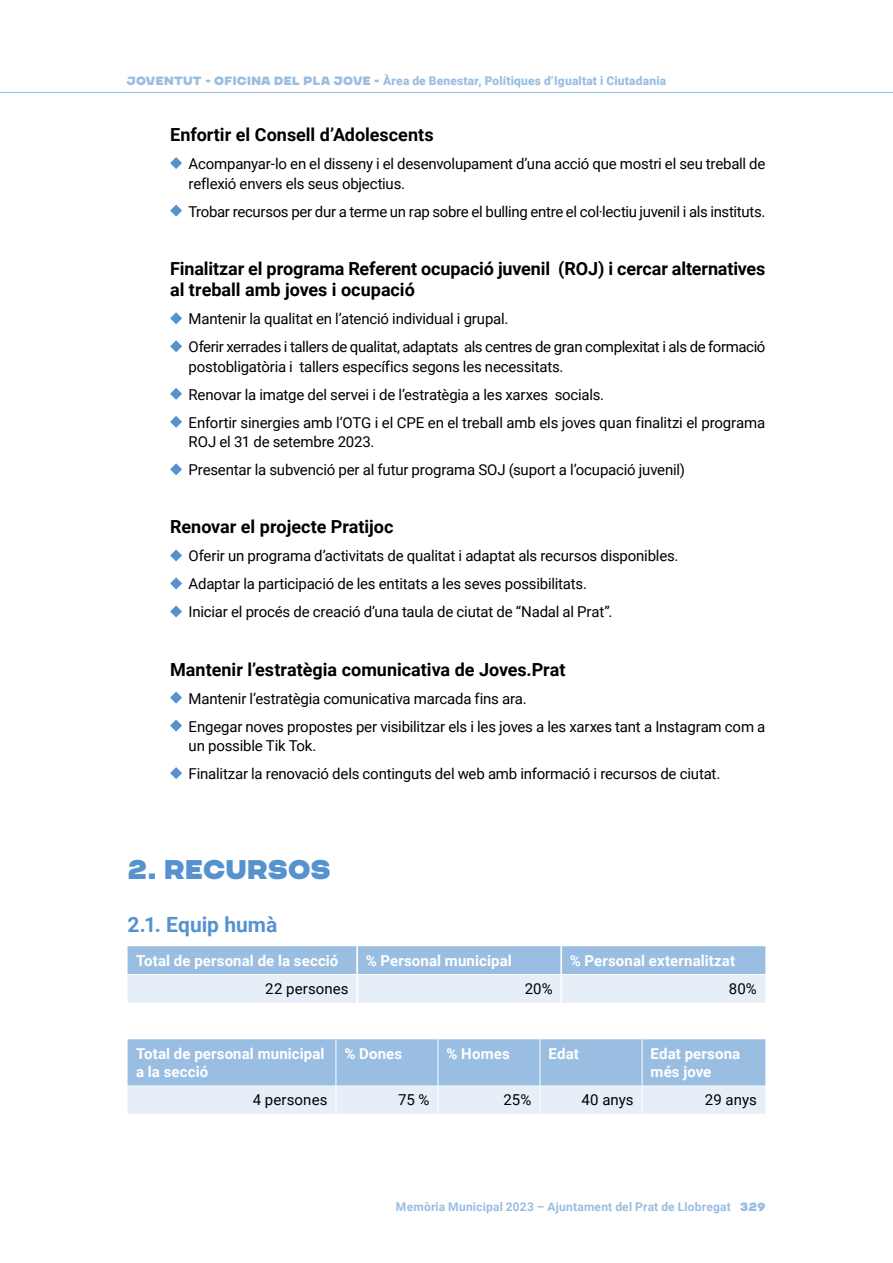
<style>
.page{position:relative;width:893px;height:1263px;background:#fff}
.page>*{position:absolute;margin:0;border:0;box-sizing:border-box;transform-origin:0 0}
.títol{font:27px "CHANEY";color:#5692ce}
.pa_de_text{font:700 21px "Roboto";color:#5692ce}
.pa_de_text-2{font:700 18px/21.6px "Roboto";letter-spacing:-.005em;color:#000}
.pa_de_text-3{font:15px/19.5px "Roboto";letter-spacing:-.015em;color:#000}
.pa_de_text-4{font:700 15px/18px "Roboto";letter-spacing:.01em;color:#fff}
.pa_de_text-5{font:15px "Roboto";letter-spacing:.01em;color:#000}
.t1{font:900 12px "Roboto";letter-spacing:.015em;color:#9abee2}
.t2{font:700 12px "Roboto";letter-spacing:.015em;color:#9abee2}
.s1{font-family:"CHANEY";font-weight:400}
.s2{font-weight:400;color:#fff}
</style>
<div class="page">
<hr style="left:0;top:92px;width:893px;height:1px;background:#9abee2">
<svg style="left:170px;top:157px;width:12px;height:12px"></svg>
<svg style="left:170px;top:205px;width:12px;height:12px"></svg>
<svg style="left:170px;top:312px;width:12px;height:12px"></svg>
<svg style="left:170px;top:340px;width:12px;height:12px"></svg>
<svg style="left:170px;top:388px;width:12px;height:12px"></svg>
<svg style="left:170px;top:416px;width:12px;height:12px"></svg>
<svg style="left:170px;top:463px;width:12px;height:12px"></svg>
<svg style="left:170px;top:549px;width:12px;height:12px"></svg>
<svg style="left:170px;top:577px;width:12px;height:12px"></svg>
<svg style="left:170px;top:605px;width:12px;height:12px"></svg>
<svg style="left:170px;top:691px;width:12px;height:13px"></svg>
<svg style="left:170px;top:720px;width:12px;height:12px"></svg>
<svg style="left:170px;top:767px;width:12px;height:12px"></svg>
<svg style="left:128px;top:946px;width:637px;height:57px;background:#c1d7ed"></svg>
<hr style="left:561px;top:974px;width:204px;height:1px;background:#fff">
<svg style="left:128px;top:1039px;width:637px;height:75px;background:#b8d1ea"></svg>
<p class="t1" style="left:126px;top:72px;width:541px"><span class="s1">JOVENTUT - OFICINA DEL PLA JOVE -</span> Àrea de Benestar, Polítiques d’Igualtat i Ciutadania</p>
<p class="pa_de_text-2" style="left:170px;top:123px;width:265px">Enfortir el Consell d’Adolescents</p>
<p class="pa_de_text-3" style="left:189px;top:153px;width:578px">Acompanyar-lo en el disseny i el desenvolupament d’una acció que mostri el seu treball de reflexió envers els seus objectius.</p>
<p class="pa_de_text-3" style="left:189px;top:201px;width:578px">Trobar recursos per dur a terme un rap sobre el bulling entre el col·lectiu juvenil i als instituts.</p>
<p class="pa_de_text-2" style="left:170px;top:257px;width:597px">Finalitzar el programa Referent ocupació juvenil (ROJ) i cercar alternatives al treball amb joves i ocupació</p>
<p class="pa_de_text-3" style="left:189px;top:309px;width:321px">Mantenir la qualitat en l’atenció individual i grupal.</p>
<p class="pa_de_text-3" style="left:189px;top:337px;width:578px">Oferir xerrades i tallers de qualitat, adaptats als centres de gran complexitat i als de formació postobligatòria i tallers específics segons les necessitats.</p>
<p class="pa_de_text-3" style="left:189px;top:384px;width:417px">Renovar la imatge del servei i de l’estratègia a les xarxes socials.</p>
<p class="pa_de_text-3" style="left:189px;top:412px;width:578px">Enfortir sinergies amb l’OTG i el CPE en el treball amb els joves quan finalitzi el programa<br>ROJ el 31 de setembre 2023.</p>
<p class="pa_de_text-3" style="left:189px;top:460px;width:498px">Presentar la subvenció per al futur programa SOJ (suport a l’ocupació juvenil)</p>
<p class="pa_de_text-2" style="left:170px;top:516px;width:225px">Renovar el projecte Pratijoc</p>
<p class="pa_de_text-3" style="left:189px;top:546px;width:491px">Oferir un programa d’activitats de qualitat i adaptat als recursos disponibles.</p>
<p class="pa_de_text-3" style="left:189px;top:574px;width:400px">Adaptar la participació de les entitats a les seves possibilitats.</p>
<p class="pa_de_text-3" style="left:189px;top:602px;width:425px">Iniciar el procés de creació d’una taula de ciutat de “Nadal al Prat”.</p>
<p class="pa_de_text-2" style="left:170px;top:658px;width:397px">Mantenir l’estratègia comunicativa de Joves.Prat</p>
<p class="pa_de_text-3" style="left:189px;top:688px;width:340px">Mantenir l’estratègia comunicativa marcada fins ara.</p>
<p class="pa_de_text-3" style="left:189px;top:716px;width:578px">Engegar noves propostes per visibilitzar els i les joves a les xarxes tant a Instagram com a un possible Tik Tok.</p>
<p class="pa_de_text-3" style="left:189px;top:763px;width:533px">Finalitzar la renovació dels continguts del web amb informació i recursos de ciutat.</p>
<p class="títol" style="left:128px;top:852px;width:205px">2. RECURSOS</p>
<p class="pa_de_text" style="left:128px;top:909px;width:151px">2.1. Equip humà</p>
<p class="pa_de_text-4" style="left:136px;top:951px;width:204px">Total de personal de la secció</p>
<p class="pa_de_text-4" style="left:366px;top:951px;width:148px">% Personal municipal</p>
<p class="pa_de_text-4" style="left:570px;top:951px;width:167px">% Personal externalitzat</p>
<p class="pa_de_text-5" style="left:265px;top:978px;width:85px">22 persones</p>
<p class="pa_de_text-3" style="left:525px;top:979px;width:30px">20%</p>
<p class="pa_de_text-3" style="left:729px;top:979px;width:30px">80%</p>
<p class="pa_de_text-4" style="left:136px;top:1044px;width:190px">Total de personal municipal a la secció</p>
<p class="pa_de_text-4" style="left:344px;top:1044px;width:59px">% Dones</p>
<p class="pa_de_text-4" style="left:446px;top:1044px;width:65px">% Homes</p>
<p class="pa_de_text-4" style="left:549px;top:1044px;width:32px">Edat</p>
<p class="pa_de_text-4" style="left:651px;top:1044px;width:91px">Edat persona més jove</p>
<p class="pa_de_text-5" style="left:253px;top:1089px;width:76px">4 persones</p>
<p class="pa_de_text-3" style="left:398px;top:1090px;width:33px">75 %</p>
<p class="pa_de_text-3" style="left:504px;top:1090px;width:29px">25%</p>
<p class="pa_de_text-3" style="left:581px;top:1090px;width:54px">40 anys</p>
<p class="pa_de_text-3" style="left:705px;top:1090px;width:53px">29 anys</p>
<p class="t2" style="left:396px;top:1198px;width:371px">Memòria Municipal 2023 – Ajuntament del Prat de Llobregat <span class="s2">|</span> <span class="s1">329</span></p>
</div>
